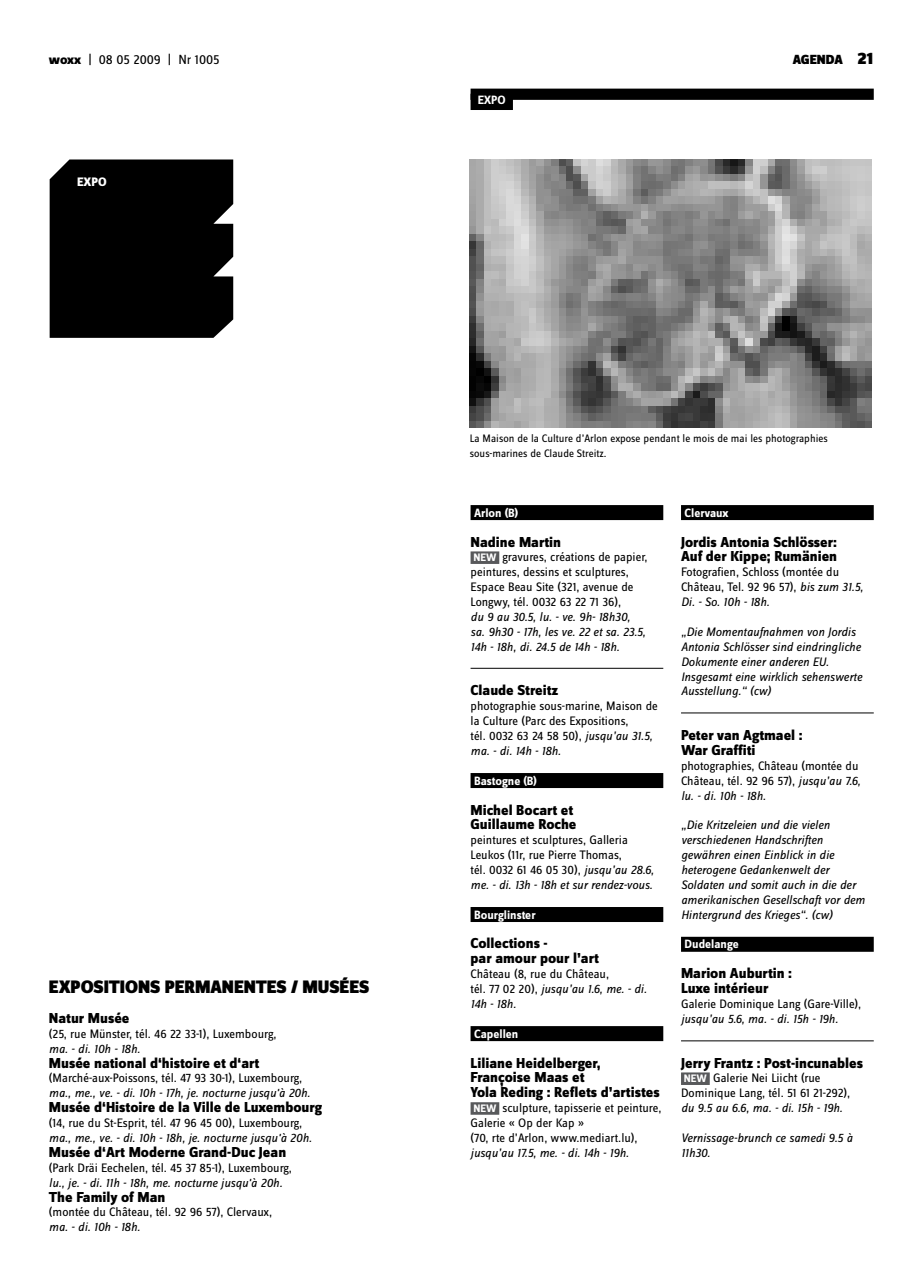
<style>
.page{position:relative;width:922px;height:1276px;background:#fff}
.page>*{position:absolute;margin:0;border:0;box-sizing:border-box;transform-origin:0 0}
.t1{font:900 18.75px "Zine Sans Dis";color:#000}
.t2{font:800 15px/14.9px "Zine Sans Dis";color:#000}
.t3{font:13.75px "Zine Sans Dis";color:#000}
.t4{font:900 13.75px "Zine Sans Dis";color:#000}
.t5{font:12.75px/14.9px "Zine Sans Dis";color:#000}
.t6{font:italic 12.75px/14.9px "Zine Sans Dis";color:#000}
.t7{font:800 12.75px "Zine Sans Dis";color:#fff}
.t8{font:700 12.5px "Zine Sans Dis";color:#fff}
.t9{font:11.25px/14.9px "Zine Sans Dis";color:#000}
.s1{font-weight:800}
.s2{font-size:17.5px}
.s3{font-weight:700;font-size:11.25px;color:#fff}
.s4{font-style:italic}
</style>
<div class="page">
<div style="left:470px;top:505px;width:193px;height:15px;background:#000"></div>
<div style="left:470px;top:551px;width:29px;height:13px;background:#58595b"></div>
<hr style="left:470px;top:668px;width:193px;height:1px;background:#000">
<div style="left:470px;top:773px;width:193px;height:15px;background:#000"></div>
<div style="left:470px;top:907px;width:193px;height:15px;background:#000"></div>
<div style="left:470px;top:1026px;width:193px;height:15px;background:#000"></div>
<div style="left:470px;top:1102px;width:29px;height:12px;background:#58595b"></div>
<div style="left:680px;top:505px;width:193px;height:15px;background:#000"></div>
<hr style="left:680px;top:713px;width:193px;height:1px;background:#000">
<div style="left:680px;top:936px;width:193px;height:15px;background:#000"></div>
<hr style="left:680px;top:1040px;width:193px;height:1px;background:#000">
<div style="left:680px;top:1072px;width:29px;height:13px;background:#58595b"></div>
<div style="left:50px;top:159px;width:183px;height:179px;background:#000"></div>
<div style="left:470px;top:89px;width:403px;height:11px;background:#000"></div>
<div style="left:470px;top:94px;width:43px;height:16px;background:#000"></div>
<img style="left:469px;top:159px;width:402px;height:268px">
<p class="t3" style="left:49px;top:53px;width:172px"><span class="s1">woxx</span> | 08 05 2009 | Nr 1005</p>
<p class="t4" style="left:792px;top:53px;width:82px">AGENDA <span class="s2">21</span></p>
<p class="t7" style="left:77px;top:175px;width:31px">EXPO</p>
<h1 class="t1" style="left:49px;top:977px;width:174px">EXPOSITIONS PERMANEN</h1>
<h1 class="t1" style="left:256px;top:977px;width:115px">TES / MUSÉES</h1>
<p class="t2" style="left:49px;top:1011px;width:82px">Natur Musée</p>
<p class="t5" style="left:49px;top:1027px;width:229px">(25, rue Münster, tél. 46 22 33-1), Luxembourg,</p>
<p class="t6" style="left:49px;top:1041px;width:93px">ma. - di. 10h - 18h.</p>
<p class="t2" style="left:49px;top:1056px;width:212px">Musée national d‘histoire et d‘art</p>
<p class="t5" style="left:49px;top:1071px;width:255px">(Marché-aux-Poissons, tél. 47 93 30-1), Luxembourg,</p>
<p class="t6" style="left:49px;top:1085px;width:263px">ma., me., ve. - di. 10h - 17h, je. nocturne jusqu'à 20h.</p>
<p class="t2" style="left:49px;top:1100px;width:275px">Musée d‘Histoire de la Ville de Luxembourg</p>
<p class="t5" style="left:49px;top:1116px;width:255px">(14, rue du St-Esprit, tél. 47 96 45 00), Luxembourg,</p>
<p class="t6" style="left:49px;top:1130px;width:264px">ma., me., ve. - di. 10h - 18h, je. nocturne jusqu'à 20h.</p>
<p class="t2" style="left:49px;top:1145px;width:239px">Musée d‘Art Moderne Grand-Duc Jean</p>
<p class="t5" style="left:49px;top:1161px;width:244px">(Park Dräi Eechelen, tél. 45 37 85-1), Luxembourg,</p>
<p class="t6" style="left:49px;top:1175px;width:235px">lu., je. - di. 11h - 18h, me. nocturne jusqu'à 20h.</p>
<p class="t2" style="left:49px;top:1190px;width:118px">The Family of Man</p>
<p class="t5" style="left:49px;top:1205px;width:225px">(montée du Château, tél. 92 96 57), Clervaux,</p>
<p class="t6" style="left:49px;top:1219px;width:93px">ma. - di. 10h - 18h.</p>
<p class="t8" style="left:477px;top:93px;width:30px">EXPO</p>
<p class="t9" style="left:469px;top:431px;width:359px">La Maison de la Culture d’Arlon expose pendant le mois de mai les photographies sous-marines de Claude Streitz.</p>
<p class="t8" style="left:474px;top:506px;width:46px">Arlon (B)</p>
<p class="t2" style="left:470px;top:535px;width:92px">Nadine Martin</p>
<p class="t5" style="left:470px;top:550px;width:178px"><span class="s3">NEW</span> gravures, créations de papier, peintures, dessins et sculptures, Espace Beau Site (321, avenue de Longwy, tél. 0032 63 22 71 36),</p>
<p class="t6" style="left:470px;top:609px;width:176px">du 9 au 30.5, lu. - ve. 9h- 18h30, sa. 9h30 - 17h, les ve. 22 et sa. 23.5,<br>14h - 18h, di. 24.5 de 14h - 18h.</p>
<p class="t2" style="left:470px;top:684px;width:89px">Claude Streitz</p>
<p class="t5" style="left:470px;top:699px;width:189px">photographie sous-marine, Maison de la Culture (Parc des Expositions,<br>tél. 0032 63 24 58 50), <span class="s4">jusqu’au 31.5, ma. - di. 14h - 18h.</span></p>
<p class="t8" style="left:474px;top:774px;width:64px">Bastogne (B)</p>
<p class="t2" style="left:470px;top:803px;width:107px">Michel Bocart et<br>Guillaume Roche</p>
<p class="t5" style="left:470px;top:833px;width:185px">peintures et sculptures, Galleria Leukos (11r, rue Pierre Thomas,<br>tél. 0032 61 46 05 30), <span class="s4">jusqu’au 28.6, me. - di. 13h - 18h et sur rendez-vous.</span></p>
<p class="t8" style="left:474px;top:908px;width:63px">Bourglinster</p>
<p class="t2" style="left:470px;top:937px;width:130px">Collections -<br>par amour pour l’art</p>
<p class="t5" style="left:470px;top:967px;width:178px">Château (8, rue du Château,<br>tél. 77 02 20), <span class="s4">jusqu’au 1.6, me. - di.<br>14h - 18h.</span></p>
<p class="t8" style="left:474px;top:1027px;width:46px">Capellen</p>
<p class="t2" style="left:470px;top:1056px;width:191px">Liliane Heidelberger,<br>Françoise Maas et<br>Yola Reding : Reflets d’artistes</p>
<p class="t5" style="left:470px;top:1101px;width:192px"><span class="s3">NEW</span> sculpture, tapisserie et peinture,<br>Galerie « Op der Kap »<br>(70, rte d’Arlon, www.mediart.lu),</p>
<p class="t6" style="left:470px;top:1145px;width:160px">jusqu’au 17.5, me. - di. 14h - 19h.</p>
<p class="t8" style="left:684px;top:506px;width:45px">Clervaux</p>
<p class="t2" style="left:680px;top:535px;width:158px">Jordis Antonia Schlösser:<br>Auf der Kippe; Rumänien</p>
<p class="t5" style="left:680px;top:565px;width:183px">Fotografien, Schloss (montée du<br>Château, Tel. 92 96 57), <span class="s4">bis zum 31.5,<br>Di. - So. 10h - 18h.</span></p>
<p class="t6" style="left:680px;top:624px;width:183px">„Die Momentaufnahmen von Jordis<br>Antonia Schlösser sind eindringliche<br>Dokumente einer anderen EU.<br>Insgesamt eine wirklich sehenswerte<br>Ausstellung.“ (cw)</p>
<p class="t2" style="left:680px;top:728px;width:123px">Peter van Agtmael :<br>War Graffiti</p>
<p class="t5" style="left:680px;top:759px;width:181px">photographies, Château (montée du<br>Château, tél. 92 96 57), <span class="s4">jusqu’au 7.6, lu. - di. 10h - 18h.</span></p>
<p class="t6" style="left:680px;top:818px;width:185px">„Die Kritzeleien und die vielen verschiedenen Handschriften gewähren einen Einblick in die heterogene Gedankenwelt der<br>Soldaten und somit auch in die der amerikanischen Gesellschaft vor dem<br>Hintergrund des Krieges“. (cw)</p>
<p class="t8" style="left:684px;top:937px;width:56px">Dudelange</p>
<p class="t2" style="left:680px;top:966px;width:113px">Marion Auburtin :<br>Luxe intérieur</p>
<p class="t5" style="left:680px;top:997px;width:182px">Galerie Dominique Lang (Gare-Ville),</p>
<p class="t6" style="left:680px;top:1011px;width:159px">jusqu’au 5.6, ma. - di. 15h - 19h.</p>
<p class="t2" style="left:680px;top:1056px;width:183px">Jerry Frantz : Post-incunables</p>
<p class="t5" style="left:680px;top:1071px;width:171px"><span class="s3">NEW</span> Galerie Nei Liicht (rue<br>Dominique Lang, tél. 51 61 21-292),</p>
<p class="t6" style="left:680px;top:1100px;width:163px">du 9.5 au 6.6, ma. - di. 15h - 19h.</p>
<p class="t6" style="left:680px;top:1130px;width:173px">Vernissage-brunch ce samedi 9.5 à<br>11h30.</p>
</div>
